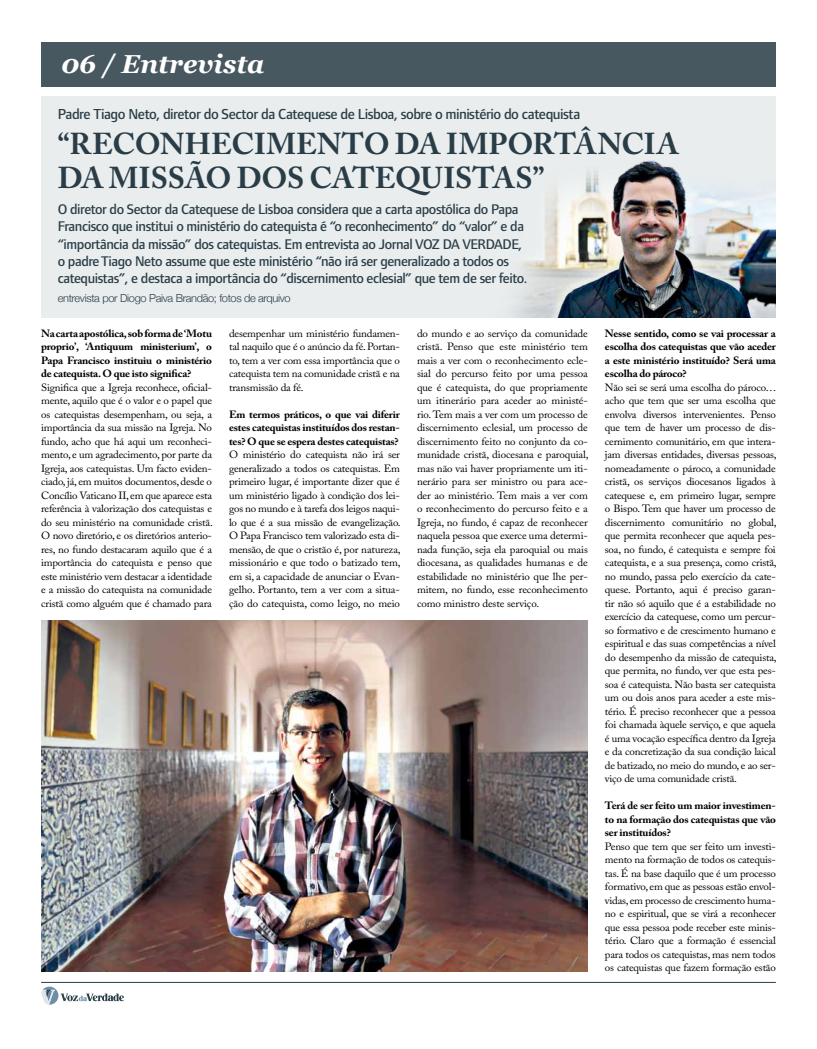
<style>
.page{position:relative;width:817px;height:1049px;background:#fff}
.page>*{position:absolute;margin:0;border:0;box-sizing:border-box;transform-origin:0 0}
.t1{font:700 30px/34px "Adobe Caslon Pro";letter-spacing:-.01em;color:#2a3d47}
.t2{font:italic 700 26px "Georgia";color:#fff}
.t3{font:500 15px "Foundry Form Sans";letter-spacing:-.035em;color:#2a3d47}
.t4{font:500 14.5px/17.4px "Foundry Form Sans";letter-spacing:-.03em;color:#2a3d47}
.t5{font:300 11px "Helvetica Neue";letter-spacing:-.03em;color:#2a3d47}
.t6{font:10.5px/13.5px "Adobe Caslon Pro";letter-spacing:-.02em;color:#000;text-align:justify;scale:1.05 1}
.t7{font:700 10.5px/13.5px "Adobe Caslon Pro";letter-spacing:-.02em;color:#000;text-align:justify;scale:1.05 1}
</style>
<div class="page">
<hr style="left:41px;top:982px;width:734px;height:1px;background:#2a3d47">
<svg style="left:41px;top:986px;width:83px;height:19px"></svg>
<div style="left:41px;top:43px;width:734px;height:44px;background:#485860"></div>
<div style="left:41px;top:96px;width:734px;height:222px;background:#e9edee"></div>
<img style="left:513px;top:160px;width:262px;height:158px">
<img style="left:41px;top:621px;width:546px;height:350px">
<h2 class="t2" style="left:61px;top:44px;width:205px">06 / Entrevista</h2>
<h3 class="t3" style="left:58px;top:106px;width:524px">Padre Tiago Neto, diretor do Sector da Catequese de Lisboa, sobre o ministério do catequista</h3>
<h1 class="t1" style="left:58px;top:127px;width:622px">“RECONHECIMENTO DA IMPORTÂNCIA<br>DA MISSÃO DOS CATEQUISTAS”</h1>
<p class="t4" style="left:58px;top:200px;width:471px">O diretor do Sector da Catequese de Lisboa considera que a carta apostólica do Papa Francisco que institui o ministério do catequista é “o reconhecimento” do “valor” e da “importância da missão” dos catequistas. Em entrevista ao Jornal VOZ DA VERDADE, o padre Tiago Neto assume que este ministério “não irá ser generalizado a todos os catequistas”, e destaca a importância do “discernimento eclesial” que tem de ser feito.</p>
<p class="t5" style="left:58px;top:290px;width:234px">entrevista por Diogo Paiva Brandão; fotos de arquivo</p>
<p class="t7" style="left:41px;top:326px;width:164px">Na carta apostólica, sob forma de ‘Motu proprio’, ‘Antiquum ministerium’, o Papa Francisco instituiu o ministério de catequista. O que isto significa?</p>
<p class="t6" style="left:41px;top:380px;width:165px">Significa que a Igreja reconhece, oficial&shy;mente, aquilo que é o valor e o papel que os catequistas desempenham, ou seja, a importância da sua missão na Igreja. No fundo, acho que há aqui um reconheci&shy;mento, e um agradecimento, por parte da Igreja, aos catequistas. Um facto eviden&shy;ciado, já, em muitos documentos, desde o Concílio Vaticano II, em que aparece esta referência à valorização dos catequistas e do seu ministério na comunidade cristã.<br>O novo diretório, e os diretórios anterio&shy;res, no fundo destacaram aquilo que é a importância do catequista e penso que este ministério vem destacar a identidade e a missão do catequista na comunidade cristã como alguém que é chamado para</p>
<p class="t6" style="left:229px;top:326px;width:164px">desempenhar um ministério fundamen&shy;tal naquilo que é o anúncio da fé. Portan&shy;to, tem a ver com essa importância que o catequista tem na comunidade cristã e na transmissão da fé.</p>
<p class="t7" style="left:229px;top:407px;width:164px">Em termos práticos, o que vai diferir estes catequistas instituídos dos restan&shy;tes? O que se espera destes catequistas?</p>
<p class="t6" style="left:229px;top:448px;width:165px">O ministério do catequista não irá ser generalizado a todos os catequistas. Em primeiro lugar, é importante dizer que é um ministério ligado à condição dos lei&shy;gos no mundo e à tarefa dos leigos naqui&shy;lo que é a sua missão de evangelização.<br>O Papa Francisco tem valorizado esta di&shy;mensão, de que o cristão é, por natureza, missionário e que todo o batizado tem, em si, a capacidade de anunciar o Evan&shy;gelho. Portanto, tem a ver com a situa&shy;ção do catequista, como leigo, no meio</p>
<p class="t6" style="left:417px;top:326px;width:165px">do mundo e ao serviço da comunidade cristã. Penso que este ministério tem mais a ver com o reconhecimento ecle&shy;sial do percurso feito por uma pessoa que é catequista, do que propriamente um itinerário para aceder ao ministé&shy;rio. Tem mais a ver com um processo de discernimento eclesial, um processo de discernimento feito no conjunto da co&shy;munidade cristã, diocesana e paroquial, mas não vai haver propriamente um iti&shy;nerário para ser ministro ou para ace&shy;der ao ministério. Tem mais a ver com o reconhecimento do percurso feito e a Igreja, no fundo, é capaz de reconhecer naquela pessoa que exerce uma determi&shy;nada função, seja ela paroquial ou mais diocesana, as qualidades humanas e de estabilidade no ministério que lhe per&shy;mitem, no fundo, esse reconhecimento como ministro deste serviço.</p>
<p class="t7" style="left:604px;top:326px;width:164px">Nesse sentido, como se vai processar a escolha dos catequistas que vão aceder a este ministério instituído? Será uma escolha do pároco?</p>
<p class="t6" style="left:604px;top:380px;width:165px">Não sei se será uma escolha do pároco… acho que tem que ser uma escolha que envolva diversos intervenientes. Penso que tem de haver um processo de dis&shy;cernimento comunitário, em que intera&shy;jam diversas entidades, diversas pessoas, nomeadamente o pároco, a comunidade cristã, os serviços diocesanos ligados à catequese e, em primeiro lugar, sempre o Bispo. Tem que haver um processo de discernimento comunitário no global, que permita reconhecer que aquela pes&shy;soa, no fundo, é catequista e sempre foi catequista, e a sua presença, como cristã, no mundo, passa pelo exercício da cate&shy;quese. Portanto, aqui é preciso garan&shy;tir não só aquilo que é a estabilidade no exercício da catequese, como um percur&shy;so formativo e de crescimento humano e espiritual e das suas competências a nível do desempenho da missão de catequista, que permita, no fundo, ver que esta pes&shy;soa é catequista. Não basta ser catequista um ou dois anos para aceder a este mis&shy;tério. É preciso reconhecer que a pessoa foi chamada àquele serviço, e que aquela é uma vocação específica dentro da Igreja e da concretização da sua condição laical de batizado, no meio do mundo, e ao ser&shy;viço de uma comunidade cristã.</p>
<p class="t7" style="left:604px;top:799px;width:164px">Terá de ser feito um maior investimen&shy;to na formação dos catequistas que vão ser instituídos?</p>
<p class="t6" style="left:604px;top:839px;width:164px">Penso que tem que ser feito um investi&shy;mento na formação de todos os catequis&shy;tas. É na base daquilo que é um processo formativo, em que as pessoas estão envol&shy;vidas, em processo de crescimento huma&shy;no e espiritual, que se virá a reconhecer que essa pessoa pode receber este minis&shy;tério. Claro que a formação é essencial para todos os catequistas, mas nem todos os catequistas que fazem formação estão</p>
</div>
